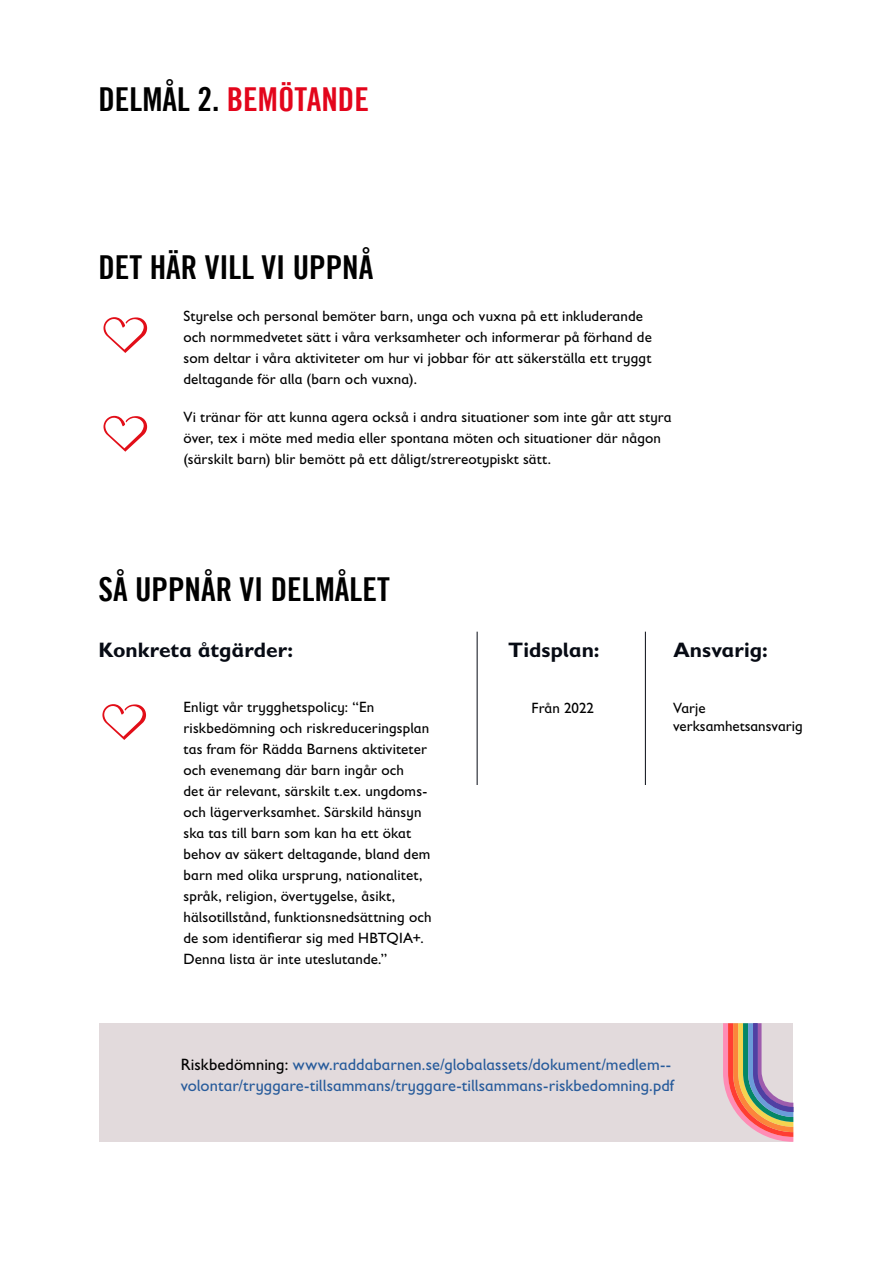
<style>
.page{position:relative;width:893px;height:1263px;background:#fff}
.page>*{position:absolute;margin:0;border:0;box-sizing:border-box;transform-origin:0 0}
.t1{font:33px "Trade Gothic LT Bold Cond Twenty";color:#000}
.t2{font:33px "Trade Gothic LT Bold Cond Twenty";color:#e3051b}
.t3{font:700 21px "Gill Sans Infant Std";color:#070b14}
.t4{font:16.5px/21px "Gill Sans Infant Std";letter-spacing:.005em;color:#275b9b}
.t5{font:15px/21px "Gill Sans Infant Std";letter-spacing:.01em;color:#000}
.s1{color:#000}
</style>
<div class="page">
<svg style="left:102px;top:704px;width:44px;height:36px"></svg>
<hr style="left:477px;top:632px;width:1px;height:153px;background:#070b14">
<svg style="left:103px;top:416px;width:44px;height:36px"></svg>
<svg style="left:103px;top:317px;width:44px;height:36px"></svg>
<hr style="left:645px;top:632px;width:1px;height:153px;background:#070b14">
<div style="left:100px;top:1023px;width:693px;height:119px;background:#e2dadc"></div>
<svg style="left:723px;top:1023px;width:70px;height:119px"></svg>
<h1 class="t2" style="left:98px;top:79px;width:272px"><span class="s1">DELMÅL 2.</span> BEMÖTANDE</h1>
<h1 class="t1" style="left:98px;top:247px;width:276px">DET HÄR VILL VI UPPNÅ</h1>
<p class="t5" style="left:183px;top:305px;width:470px">Styrelse och personal bemöter barn, unga och vuxna på ett inkluderande och normmedvetet sätt i våra verksamheter och informerar på förhand de som deltar i våra aktiviteter om hur vi jobbar för att säkerställa ett tryggt deltagande för alla (barn och vuxna).</p>
<p class="t5" style="left:183px;top:406px;width:490px">Vi tränar för att kunna agera också i andra situationer som inte går att styra över, tex i möte med media eller spontana möten och situationer där någon (särskilt barn) blir bemött på ett dåligt/strereotypiskt sätt.</p>
<h1 class="t1" style="left:98px;top:569px;width:293px">SÅ UPPNÅR VI DELMÅLET</h1>
<h2 class="t3" style="left:98px;top:638px;width:196px">Konkreta åtgärder:</h2>
<p class="t5" style="left:183px;top:697px;width:250px">Enligt vår trygghetspolicy: “En riskbedömning och riskreduceringsplan tas fram för Rädda Barnens aktiviteter och evenemang där barn ingår och<br>det är relevant, särskilt t.ex. ungdoms&shy;och lägerverksamhet. Särskild hänsyn ska tas till barn som kan ha ett ökat behov av säkert deltagande, bland dem barn med olika ursprung, nationalitet, språk, religion, övertygelse, åsikt, hälsotillstånd, funktionsnedsättning och de som identifierar sig med HBTQIA+.<br>Denna lista är inte uteslutande.”</p>
<h2 class="t3" style="left:508px;top:638px;width:93px">Tidsplan:</h2>
<h2 class="t3" style="left:673px;top:638px;width:96px">Ansvarig:</h2>
<p class="t5" style="left:532px;top:697px;width:64px">Från 2022</p>
<p class="t5" style="left:673px;top:699px;width:131px;line-height:18px">Varje verksamhetsansvarig</p>
<p class="t4" style="left:181px;top:1054px;width:495px"><span class="s1">Riskbedömning:</span> www.raddabarnen.se/globalassets/dokument/medlem-- volontar/tryggare-tillsammans/tryggare-tillsammans-riskbedomning.pdf</p>
</div>
